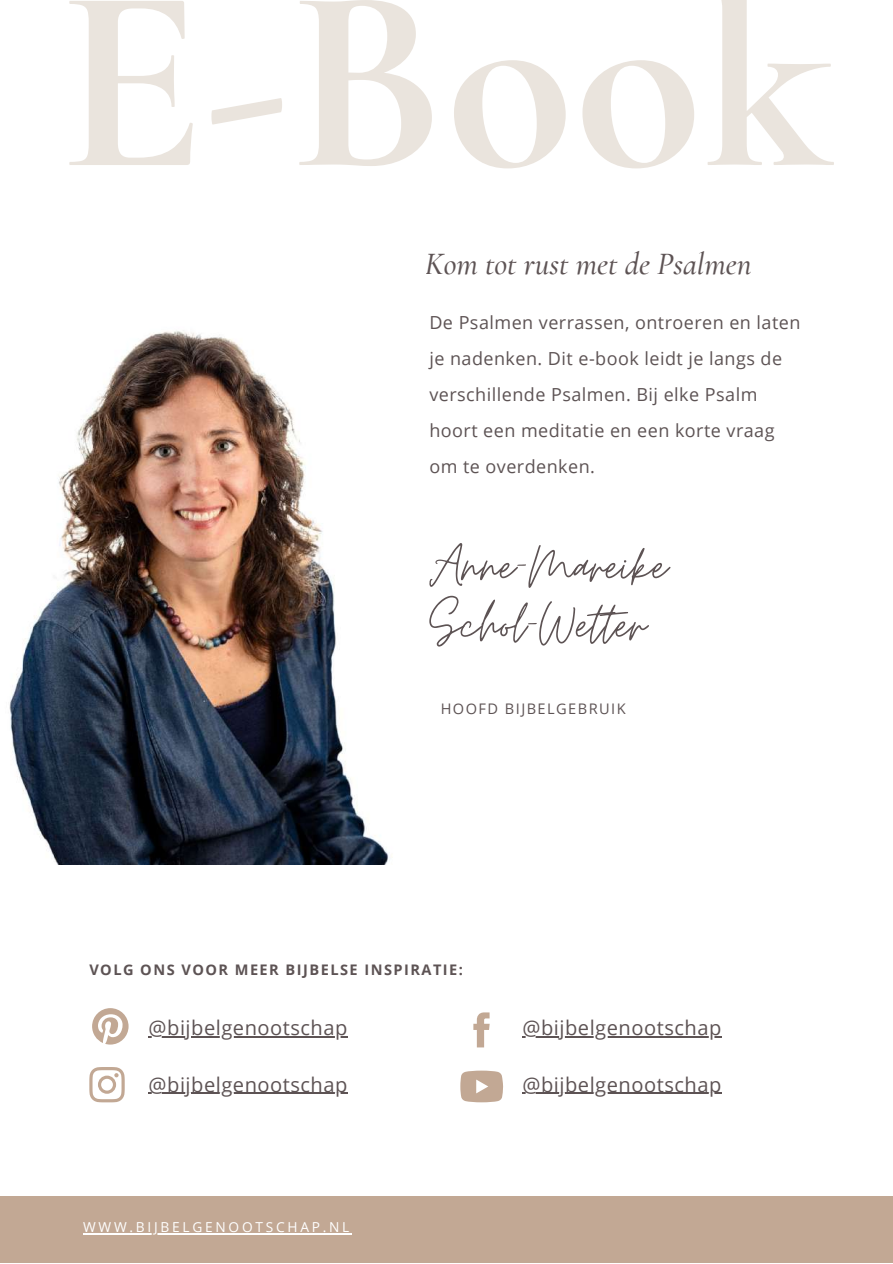
<style>
.page{position:relative;width:893px;height:1264px;background:#fff}
.page>*{position:absolute;margin:0;border:0;box-sizing:border-box;transform-origin:0 0}
.t1{font:700 262.65px "Cormorant Garamond";color:#eae4dd}
.t2{font:63px/58.5px "Moon Time";color:#5d5354}
.t3{font:italic 500 31.5px "Cormorant Garamond";color:#5d5354}
.t4{font:20.1px "Open Sans";letter-spacing:.025em;color:#5d5354}
.t5{font:18px/36px "Open Sans";letter-spacing:.025em;color:#5d5354}
.t6{font:700 14.55px "Open Sans";letter-spacing:.1em;color:#5d5354}
.t7{font:14.55px "Open Sans";letter-spacing:.1em;color:#5d5354}
.t8{font:13.65px "Open Sans";letter-spacing:.2em;color:#fff}
</style>
<div class="page">
<div style="left:0;top:1196px;width:892px;height:67px;background:#c2a894"></div>
<hr style="left:83px;top:1232px;width:269px;height:2px;background:#fff">
<img style="left:9px;top:331px;width:383px;height:533px">
<svg style="left:473px;top:1012px;width:16px;height:35px"></svg>
<svg style="left:92px;top:1008px;width:36px;height:36px"></svg>
<svg style="left:89px;top:1067px;width:35px;height:35px"></svg>
<svg style="left:460px;top:1070px;width:43px;height:32px"></svg>
<hr style="left:149px;top:1036px;width:199px;height:1px;background:#5d5354">
<hr style="left:149px;top:1092px;width:199px;height:1px;background:#5d5354">
<hr style="left:522px;top:1036px;width:199px;height:1px;background:#5d5354">
<hr style="left:522px;top:1092px;width:199px;height:1px;background:#5d5354">
<h1 class="t1" style="left:59px;top:-78px;width:773px">E-Book</h1>
<h3 class="t3" style="left:425px;top:245px;width:328px">Kom tot rust met de Psalmen</h3>
<p class="t5" style="left:429px;top:303px;width:372px">De Psalmen verrassen, ontroeren en laten je nadenken. Dit e-book leidt je langs de verschillende Psalmen. Bij elke Psalm hoort een meditatie en een korte vraag om te overdenken.</p>
<h2 class="t2" style="left:429px;top:537px;width:239px">Anne-Mareike<br>Schol-Wet er</h2>
<p class="t7" style="left:440px;top:698px;width:186px">HOOFD BIJBELGEBRUIK</p>
<p class="t6" style="left:89px;top:958px;width:375px">VOLG ONS VOOR MEER BIJBELSE INSPIRATIE:</p>
<p class="t4" style="left:149px;top:1013px;width:200px">@bijbelgenootschap</p>
<p class="t4" style="left:149px;top:1070px;width:200px">@bijbelgenootschap</p>
<p class="t8" style="left:83px;top:1217px;width:268px">WWW.BIJBELGENOOTSCHAP.NL</p>
<p class="t4" style="left:522px;top:1013px;width:200px">@bijbelgenootschap</p>
<p class="t4" style="left:522px;top:1070px;width:200px">@bijbelgenootschap</p>
</div>
